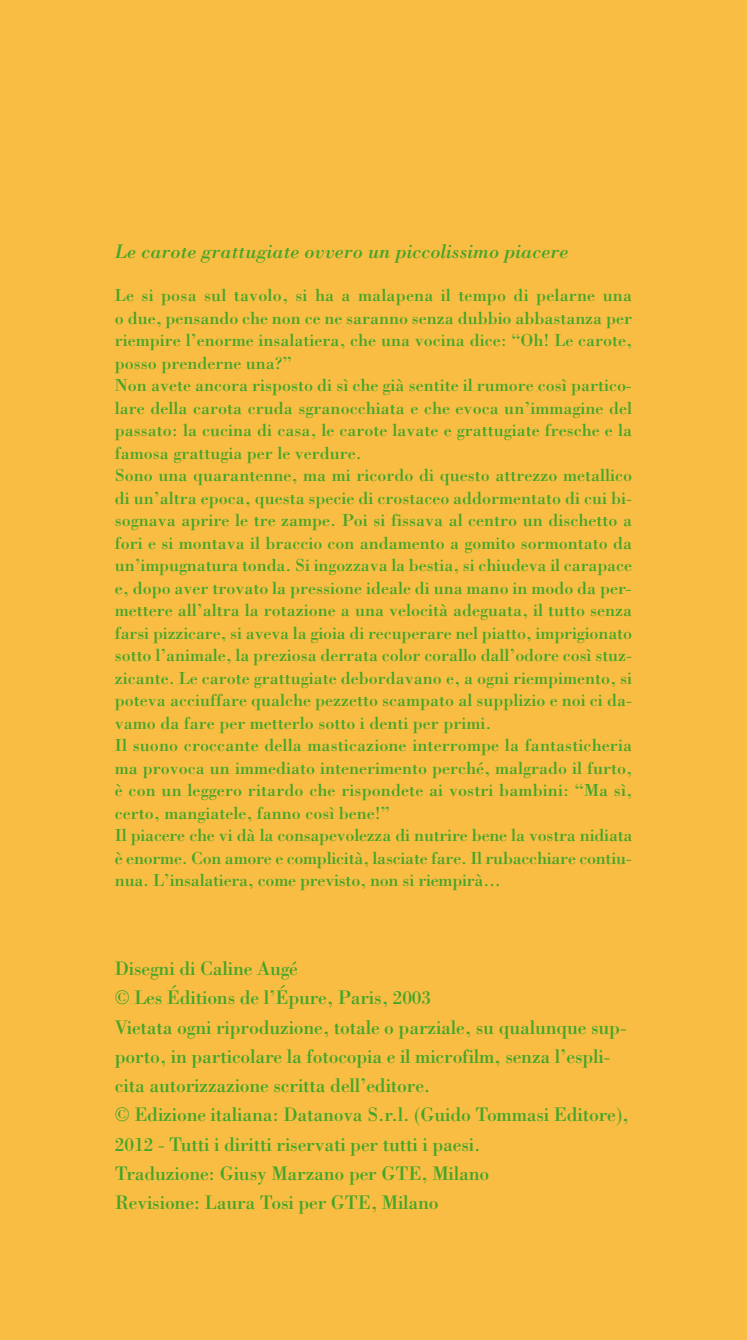
<style>
.page{position:relative;width:747px;height:1340px;background:#fff}
.page>*{position:absolute;margin:0;border:0;box-sizing:border-box;transform-origin:0 0}
.t1{font:20.25px/29.2px "Bodoni";letter-spacing:-.01em;color:#42a62a}
.t2{font:italic 20.25px "Bodoni";color:#42a62a}
.t3{font:18px/22.5px "Bodoni";color:#42a62a}
</style>
<div class="page">
<div style="left:0;top:0;width:746px;height:1339px;background:#fabd43"></div>
<p class="t2" style="left:115px;top:244px;width:454px">Le carote grattugiate ovvero un piccolissimo piacere</p>
<p class="t3" style="left:115px;top:286px;width:519px">Le si posa sul tavolo, si ha a malapena il tempo di pelarne una o due, pensando che non ce ne saranno senza dubbio abbastanza per riempire l’enorme insalatiera, che una vocina dice: “Oh! Le carote, posso prenderne una?”<br>Non avete ancora risposto di sì che già sentite il rumore così partico&shy;lare della carota cruda sgranocchiata e che evoca un’immagine del passato: la cucina di casa, le carote lavate e grattugiate fresche e la famosa grattugia per le verdure.<br>Sono una quarantenne, ma mi ricordo di questo attrezzo metallico di un’altra epoca, questa specie di crostaceo addormentato di cui bi&shy;sognava aprire le tre zampe. Poi si fissava al centro un dischetto a fori e si montava il braccio con andamento a gomito sormontato da un’impugnatura tonda. Si ingozzava la bestia, si chiudeva il carapace e, dopo aver trovato la pressione ideale di una mano in modo da per&shy;mettere all’altra la rotazione a una velocità adeguata, il tutto senza farsi pizzicare, si aveva la gioia di recuperare nel piatto, imprigionato sotto l’animale, la preziosa derrata color corallo dall’odore così stuz&shy;zicante. Le carote grattugiate debordavano e, a ogni riempimento, si poteva acciuffare qualche pezzetto scampato al supplizio e noi ci da&shy;vamo da fare per metterlo sotto i denti per primi.<br>Il suono croccante della masticazione interrompe la fantasticheria ma provoca un immediato intenerimento perché, malgrado il furto, è con un leggero ritardo che rispondete ai vostri bambini: “Ma sì, certo, mangiatele, fanno così bene!”<br>Il piacere che vi dà la consapevolezza di nutrire bene la vostra nidiata è enorme. Con amore e complicità, lasciate fare. Il rubacchiare contiu&shy;nua. L’insalatiera, come previsto, non si riempirà...</p>
<p class="t1" style="left:115px;top:955px;width:515px">Disegni di Caline Augé<br>© Les Éditions de l’Épure, Paris, 2003<br>Vietata ogni riproduzione, totale o parziale, su qualunque sup&shy;porto, in particolare la fotocopia e il microfilm, senza l’espli&shy;cita autorizzazione scritta dell’editore.<br>© Edizione italiana: Datanova S.r.l. (Guido Tommasi Editore), 2012 - Tutti i diritti riservati per tutti i paesi.<br>Traduzione: Giusy Marzano per GTE, Milano<br>Revisione: Laura Tosi per GTE, Milano</p>
</div>
